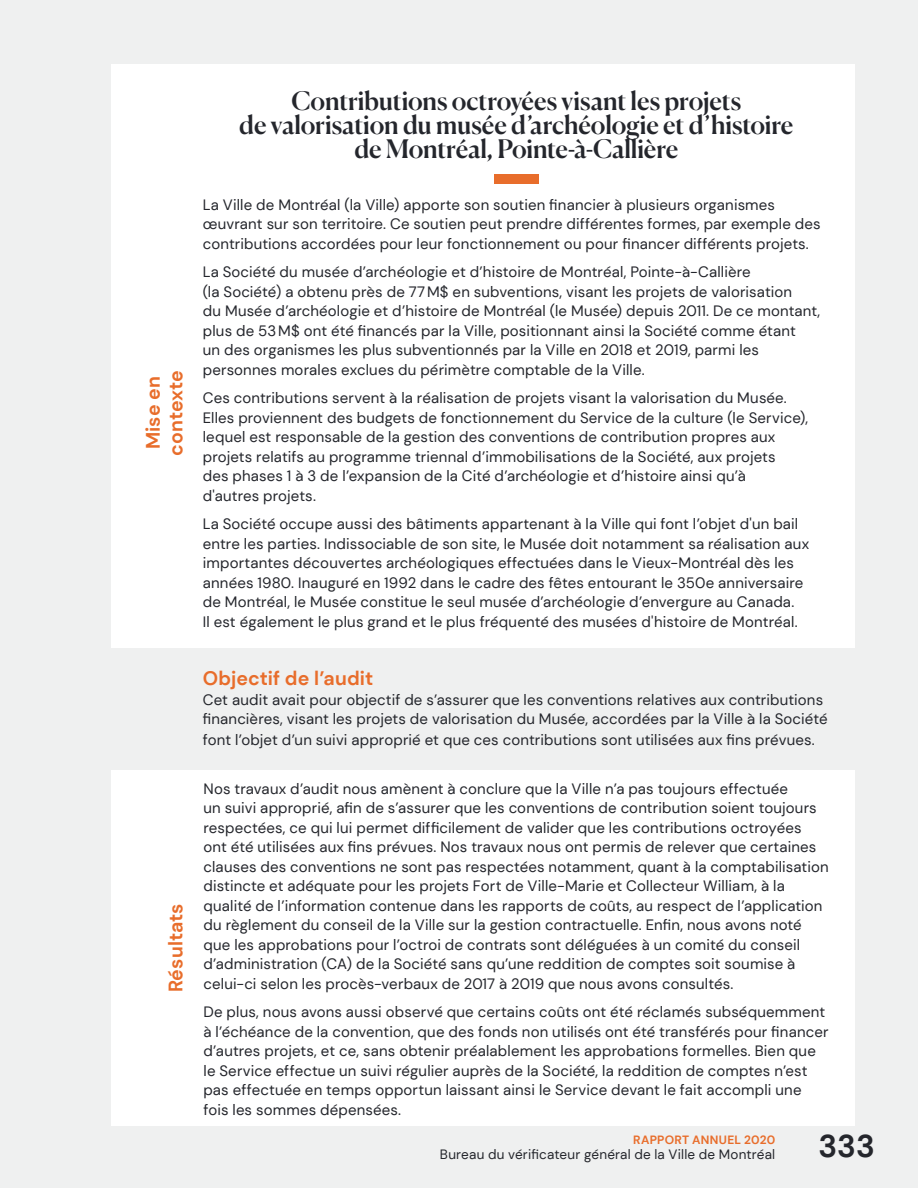
<style>
.page{position:relative;width:918px;height:1188px;background:#eff0f0}
.page>*{position:absolute;margin:0;border:0;box-sizing:border-box;transform-origin:0 0}
.t1{font:700 31.5px "DM Sans";color:#24262c}
.Sous-titre_Objectif{font:500 25.5px/24px "Canela";letter-spacing:-.005em;color:#24262c;text-align:center}
.constats-sous-titre{font:700 19.5px/22.5px "DM Sans";color:#e86d2b;text-align:center}
.Texte_courant{font:15px/19.5px "DM Sans";letter-spacing:.01em;color:#24262c}
.t2{font:13.5px "DM Sans";letter-spacing:.015em;color:#24262c}
.t3{font:700 12px "DM Sans";letter-spacing:.02em;color:#e86d2b}
</style>
<div class="page">
<div style="left:112px;top:65px;width:743px;height:583px;background:#fff"></div>
<div style="left:112px;top:770px;width:743px;height:356px;background:#fff"></div>
<div style="left:494px;top:175px;width:45px;height:9px;background:#e86d2b"></div>
<p class="constats-sous-titre" style="left:142px;top:456px;width:87px;rotate:-90deg">Mise en contexte</p>
<p class="constats-sous-titre" style="left:164px;top:992px;width:90px;rotate:-90deg">Résultats</p>
<p class="Sous-titre_Objectif" style="left:239px;top:87px;width:556px">Contributions octroyées visant les projets<br>de valorisation du musée d’archéologie et d’histoire de Montréal, Pointe-à-Callière</p>
<p class="Texte_courant" style="left:203px;top:195px;width:619px">La Ville de Montréal (la Ville) apporte son soutien financier à plusieurs organismes œuvrant sur son territoire. Ce soutien peut prendre différentes formes, par exemple des contributions accordées pour leur fonctionnement ou pour financer différents projets.</p>
<p class="Texte_courant" style="left:203px;top:262px;width:619px">La Société du musée d’archéologie et d’histoire de Montréal, Pointe-à-Callière<br>(la Société) a obtenu près de 77M$ en subventions, visant les projets de valorisation<br>du Musée d’archéologie et d’histoire de Montréal (le Musée) depuis 2011. De ce montant, plus de 53M$ ont été financés par la Ville, positionnant ainsi la Société comme étant<br>un des organismes les plus subventionnés par la Ville en 2018 et 2019, parmi les personnes morales exclues du périmètre comptable de la Ville.</p>
<p class="Texte_courant" style="left:203px;top:388px;width:607px">Ces contributions servent à la réalisation de projets visant la valorisation du Musée.<br>Elles proviennent des budgets de fonctionnement du Service de la culture (le Service), lequel est responsable de la gestion des conventions de contribution propres aux projets relatifs au programme triennal d’immobilisations de la Société, aux projets<br>des phases 1 à 3 de l’expansion de la Cité d’archéologie et d’histoire ainsi qu’à<br>d'autres projets.</p>
<p class="Texte_courant" style="left:203px;top:514px;width:608px">La Société occupe aussi des bâtiments appartenant à la Ville qui font l’objet d'un bail entre les parties. Indissociable de son site, le Musée doit notamment sa réalisation aux importantes découvertes archéologiques effectuées dans le Vieux-Montréal dès les années 1980. Inauguré en 1992 dans le cadre des fêtes entourant le 350e anniversaire de Montréal, le Musée constitue le seul musée d’archéologie d’envergure au Canada.<br>Il est également le plus grand et le plus fréquenté des musées d'histoire de Montréal.</p>
<p class="constats-sous-titre" style="left:203px;top:667px;width:172px">Objectif de l’audit</p>
<p class="Texte_courant" style="left:203px;top:690px;width:626px">Cet audit avait pour objectif de s’assurer que les conventions relatives aux contributions financières, visant les projets de valorisation du Musée, accordées par la Ville à la Société</p>
<p class="Texte_courant" style="left:203px;top:730px;width:614px">font l’objet d’un suivi approprié et que ces contributions sont utilisées aux fins prévues.</p>
<p class="Texte_courant" style="left:203px;top:779px;width:627px">Nos travaux d’audit nous amènent à conclure que la Ville n’a pas toujours effectuée<br>un suivi approprié, afin de s’assurer que les conventions de contribution soient toujours respectées, ce qui lui permet difficilement de valider que les contributions octroyées ont été utilisées aux fins prévues. Nos travaux nous ont permis de relever que certaines clauses des conventions ne sont pas respectées notamment, quant à la comptabilisation distincte et adéquate pour les projets Fort de Ville-Marie et Collecteur William, à la qualité de l’information contenue dans les rapports de coûts, au respect de l’application du règlement du conseil de la Ville sur la gestion contractuelle. Enfin, nous avons noté que les approbations pour l’octroi de contrats sont déléguées à un comité du conseil d’administration (CA) de la Société sans qu’une reddition de comptes soit soumise à celui-ci selon les procès-verbaux de 2017 à 2019 que nous avons consultés.</p>
<p class="Texte_courant" style="left:203px;top:1002px;width:627px">De plus, nous avons aussi observé que certains coûts ont été réclamés subséquemment à l’échéance de la convention, que des fonds non utilisés ont été transférés pour financer d’autres projets, et ce, sans obtenir préalablement les approbations formelles. Bien que le Service effectue un suivi régulier auprès de la Société, la reddition de comptes n’est pas effectuée en temps opportun laissant ainsi le Service devant le fait accompli une fois les sommes dépensées.</p>
<p class="t3" style="left:633px;top:1132px;width:143px">RAPPORT ANNUEL 2020</p>
<p class="t2" style="left:440px;top:1146px;width:337px">Bureau du vérificateur général de la Ville de Montréal</p>
<h1 class="t1" style="left:818px;top:1126px;width:58px">333</h1>
</div>
